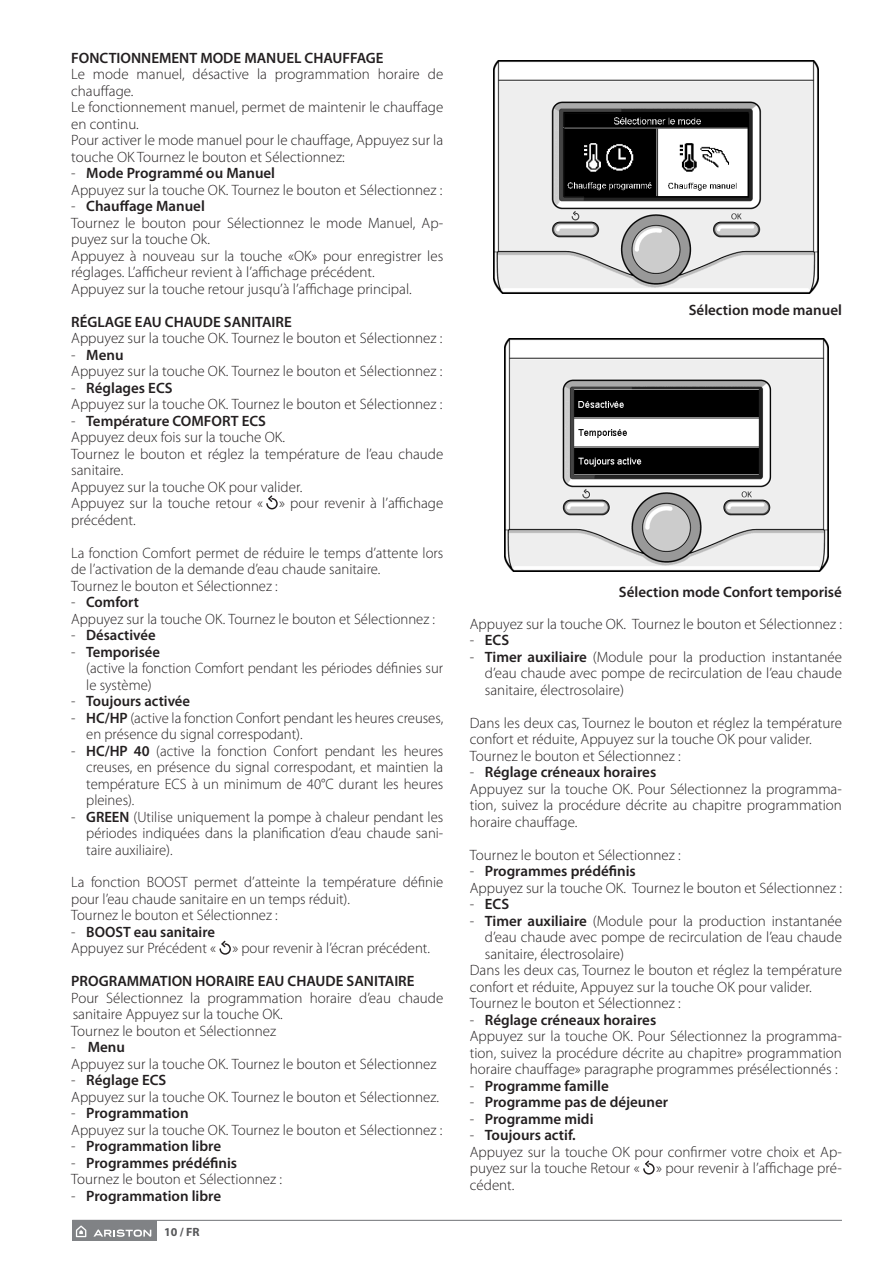
<style>
.page{position:relative;width:893px;height:1263px;background:#fff}
.page>*{position:absolute;margin:0;border:0;box-sizing:border-box;transform-origin:0 0}
.t1{font:300 15px/16.5px "Myriad Pro";color:#231f20}
.t2{font:600 15px "Myriad Pro";color:#231f20}
.t3{font:700 12px "Myriad Pro";color:#57585a}
.s1{font-weight:300}
.s2{font-weight:600}
</style>
<div class="page">
<hr style="left:72px;top:1220px;width:770px;height:1px;background:#808285">
<div style="left:72px;top:1219px;width:85px;height:21px;background:#808285"></div>
<svg style="left:76px;top:1225px;width:10px;height:12px"></svg>
<svg style="left:93px;top:1229px;width:58px;height:8px"></svg>
<svg style="left:266px;top:495px;width:12px;height:15px"></svg>
<svg style="left:219px;top:940px;width:12px;height:15px"></svg>
<svg style="left:643px;top:1160px;width:12px;height:15px"></svg>
<img style="left:494px;top:60px;width:324px;height:233px">
<img style="left:504px;top:339px;width:324px;height:233px">
<p class="t2" style="left:71px;top:48px;width:314px">FONCTIONNEMENT MODE MANUEL CHAUFFAGE</p>
<p class="t1" style="left:71px;top:66px;width:374px">Le mode manuel, désactive la programmation horaire de chauffage.</p>
<p class="t1" style="left:71px;top:99px;width:374px">Le fonctionnement manuel, permet de maintenir le chauffage en continu.</p>
<p class="t1" style="left:71px;top:132px;width:374px">Pour activer le mode manuel pour le chauffage, Appuyez sur la touche OK Tournez le bouton et Sélectionnez:</p>
<p class="t2" style="left:71px;top:164px;width:205px"><span class="s1">-</span> Mode Programmé ou Manuel</p>
<p class="t1" style="left:71px;top:181px;width:373px">Appuyez sur la touche OK. Tournez le bouton et Sélectionnez :</p>
<p class="t2" style="left:71px;top:197px;width:135px"><span class="s1">-</span> Chauffage Manuel</p>
<p class="t1" style="left:71px;top:214px;width:374px">Tournez le bouton pour Sélectionnez le mode Manuel, Ap&shy;puyez sur la touche Ok.</p>
<p class="t1" style="left:71px;top:247px;width:374px">Appuyez à nouveau sur la touche «OK» pour enregistrer les réglages. L’afficheur revient à l’affichage précédent.</p>
<p class="t1" style="left:71px;top:280px;width:342px">Appuyez sur la touche retour jusqu’à l’affichage principal.</p>
<p class="t2" style="left:71px;top:312px;width:222px">RÉGLAGE EAU CHAUDE SANITAIRE</p>
<p class="t1" style="left:71px;top:330px;width:373px">Appuyez sur la touche OK. Tournez le bouton et Sélectionnez :</p>
<p class="t2" style="left:71px;top:345px;width:54px"><span class="s1">-</span> Menu</p>
<p class="t1" style="left:71px;top:363px;width:373px">Appuyez sur la touche OK. Tournez le bouton et Sélectionnez :</p>
<p class="t2" style="left:71px;top:378px;width:103px"><span class="s1">-</span> Réglages ECS</p>
<p class="t1" style="left:71px;top:396px;width:373px">Appuyez sur la touche OK. Tournez le bouton et Sélectionnez :</p>
<p class="t2" style="left:71px;top:411px;width:196px"><span class="s1">-</span> Température COMFORT ECS</p>
<p class="t1" style="left:71px;top:429px;width:216px">Appuyez deux fois sur la touche OK.</p>
<p class="t1" style="left:71px;top:445px;width:374px">Tournez le bouton et réglez la température de l’eau chaude sanitaire.</p>
<p class="t1" style="left:71px;top:478px;width:233px">Appuyez sur la touche OK pour valider.</p>
<p class="t1" style="left:71px;top:495px;width:374px">Appuyez sur la touche retour « » pour revenir à l’affichage précédent.</p>
<p class="t1" style="left:71px;top:544px;width:374px">La fonction Comfort permet de réduire le temps d’attente lors de l’activation de la demande d’eau chaude sanitaire.</p>
<p class="t1" style="left:71px;top:577px;width:208px">Tournez le bouton et Sélectionnez :</p>
<p class="t2" style="left:71px;top:593px;width:69px"><span class="s1">-</span> Comfort</p>
<p class="t1" style="left:71px;top:610px;width:365px">Appuyez sur la touche OK. Tournez le bouton et Sélectionnez :</p>
<p class="t2" style="left:71px;top:626px;width:86px"><span class="s1">-</span> Désactivée</p>
<p class="t2" style="left:71px;top:642px;width:90px"><span class="s1">-</span> Temporisée</p>
<p class="t1" style="left:86px;top:660px;width:359px">(active la fonction Comfort pendant les périodes définies sur le système)</p>
<p class="t2" style="left:71px;top:692px;width:120px"><span class="s1">-</span> Toujours activée</p>
<p class="t1" style="left:86px;top:709px;width:359px;text-indent:-15px">- <span class="s2">HC/HP</span> (active la fonction Confort pendant les heures creuses, en présence du signal correspodant).</p>
<p class="t1" style="left:86px;top:742px;width:359px;text-align:justify;text-indent:-15px">- <span class="s2">HC/HP 40</span> (active la fonction Confort pendant les heures creuses, en présence du signal correspodant, et maintien la température ECS à un minimum de 40°C durant les heures pleines).</p>
<p class="t1" style="left:86px;top:808px;width:359px;text-align:justify;text-indent:-15px">- <span class="s2">GREEN</span> (Utilise uniquement la pompe à chaleur pendant les périodes indiquées dans la planification d’eau chaude sani&shy;taire auxiliaire).</p>
<p class="t1" style="left:71px;top:874px;width:374px">La fonction BOOST permet d’atteinte la température définie pour l’eau chaude sanitaire en un temps réduit).</p>
<p class="t1" style="left:71px;top:907px;width:208px">Tournez le bouton et Sélectionnez :</p>
<p class="t2" style="left:71px;top:922px;width:145px"><span class="s1">-</span> BOOST eau sanitaire</p>
<p class="t1" style="left:71px;top:940px;width:360px">Appuyez sur Précédent « » pour revenir à l’écran précédent.</p>
<p class="t2" style="left:71px;top:971px;width:345px">PROGRAMMATION HORAIRE EAU CHAUDE SANITAIRE</p>
<p class="t1" style="left:71px;top:989px;width:374px">Pour Sélectionnez la programmation horaire d’eau chaude sanitaire Appuyez sur la touche OK.</p>
<p class="t1" style="left:71px;top:1022px;width:206px">Tournez le bouton et Sélectionnez</p>
<p class="t2" style="left:71px;top:1037px;width:55px"><span class="s1">-</span> Menu</p>
<p class="t1" style="left:71px;top:1055px;width:367px">Appuyez sur la touche OK. Tournez le bouton et Sélectionnez</p>
<p class="t2" style="left:71px;top:1070px;width:97px"><span class="s1">-</span> Réglage ECS</p>
<p class="t1" style="left:71px;top:1088px;width:369px">Appuyez sur la touche OK. Tournez le bouton et Sélectionnez.</p>
<p class="t2" style="left:71px;top:1103px;width:119px"><span class="s1">-</span> Programmation</p>
<p class="t1" style="left:71px;top:1121px;width:373px">Appuyez sur la touche OK. Tournez le bouton et Sélectionnez :</p>
<p class="t2" style="left:71px;top:1136px;width:151px"><span class="s1">-</span> Programmation libre</p>
<p class="t2" style="left:71px;top:1153px;width:168px"><span class="s1">-</span> Programmes prédéfinis</p>
<p class="t1" style="left:71px;top:1171px;width:212px">Tournez le bouton et Sélectionnez :</p>
<p class="t2" style="left:71px;top:1186px;width:151px"><span class="s1">-</span> Programmation libre</p>
<p class="t3" style="left:164px;top:1224px;width:37px">10 / FR</p>
<p class="t2" style="left:689px;top:300px;width:155px">Sélection mode manuel</p>
<p class="t2" style="left:619px;top:582px;width:224px">Sélection mode Confort temporisé</p>
<p class="t1" style="left:470px;top:615px;width:374px">Appuyez sur la touche OK. Tournez le bouton et Sélectionnez :</p>
<p class="t2" style="left:470px;top:631px;width:41px"><span class="s1">-</span> ECS</p>
<p class="t1" style="left:485px;top:648px;width:359px;text-align:justify;text-indent:-15px">- <span class="s2">Timer auxiliaire</span> (Module pour la production instantanée d’eau chaude avec pompe de recirculation de l’eau chaude sanitaire, électrosolaire)</p>
<p class="t1" style="left:470px;top:714px;width:374px">Dans les deux cas, Tournez le bouton et réglez la température confort et réduite, Appuyez sur la touche OK pour valider.</p>
<p class="t1" style="left:470px;top:747px;width:212px">Tournez le bouton et Sélectionnez :</p>
<p class="t2" style="left:470px;top:763px;width:188px"><span class="s1">-</span> Réglage créneaux horaires</p>
<p class="t1" style="left:470px;top:780px;width:374px;text-align:justify">Appuyez sur la touche OK. Pour Sélectionnez la programma&shy;tion, suivez la procédure décrite au chapitre programmation horaire chauffage.</p>
<p class="t1" style="left:470px;top:846px;width:212px">Tournez le bouton et Sélectionnez :</p>
<p class="t2" style="left:470px;top:862px;width:168px"><span class="s1">-</span> Programmes prédéfinis</p>
<p class="t1" style="left:470px;top:879px;width:374px">Appuyez sur la touche OK. Tournez le bouton et Sélectionnez :</p>
<p class="t2" style="left:470px;top:895px;width:41px"><span class="s1">-</span> ECS</p>
<p class="t1" style="left:485px;top:912px;width:359px;text-align:justify;text-indent:-15px">- <span class="s2">Timer auxiliaire</span> (Module pour la production instantanée d’eau chaude avec pompe de recirculation de l’eau chaude sanitaire, électrosolaire)</p>
<p class="t1" style="left:470px;top:962px;width:374px">Dans les deux cas, Tournez le bouton et réglez la température confort et réduite, Appuyez sur la touche OK pour valider.</p>
<p class="t1" style="left:470px;top:995px;width:212px">Tournez le bouton et Sélectionnez :</p>
<p class="t2" style="left:470px;top:1010px;width:188px"><span class="s1">-</span> Réglage créneaux horaires</p>
<p class="t1" style="left:470px;top:1028px;width:374px;text-align:justify">Appuyez sur la touche OK. Pour Sélectionnez la programma&shy;tion, suivez la procédure décrite au chapitre» programmation horaire chauffage» paragraphe programmes présélectionnés :</p>
<p class="t2" style="left:470px;top:1076px;width:140px"><span class="s1">-</span> Programme famille</p>
<p class="t2" style="left:470px;top:1093px;width:200px"><span class="s1">-</span> Programme pas de déjeuner</p>
<p class="t2" style="left:470px;top:1109px;width:125px"><span class="s1">-</span> Programme midi</p>
<p class="t2" style="left:470px;top:1126px;width:107px"><span class="s1">-</span> Toujours actif.</p>
<p class="t1" style="left:470px;top:1143px;width:374px;text-align:justify">Appuyez sur la touche OK pour confirmer votre choix et Ap&shy;puyez sur la touche Retour « » pour revenir à l’affichage pré&shy;cédent.</p>
</div>
